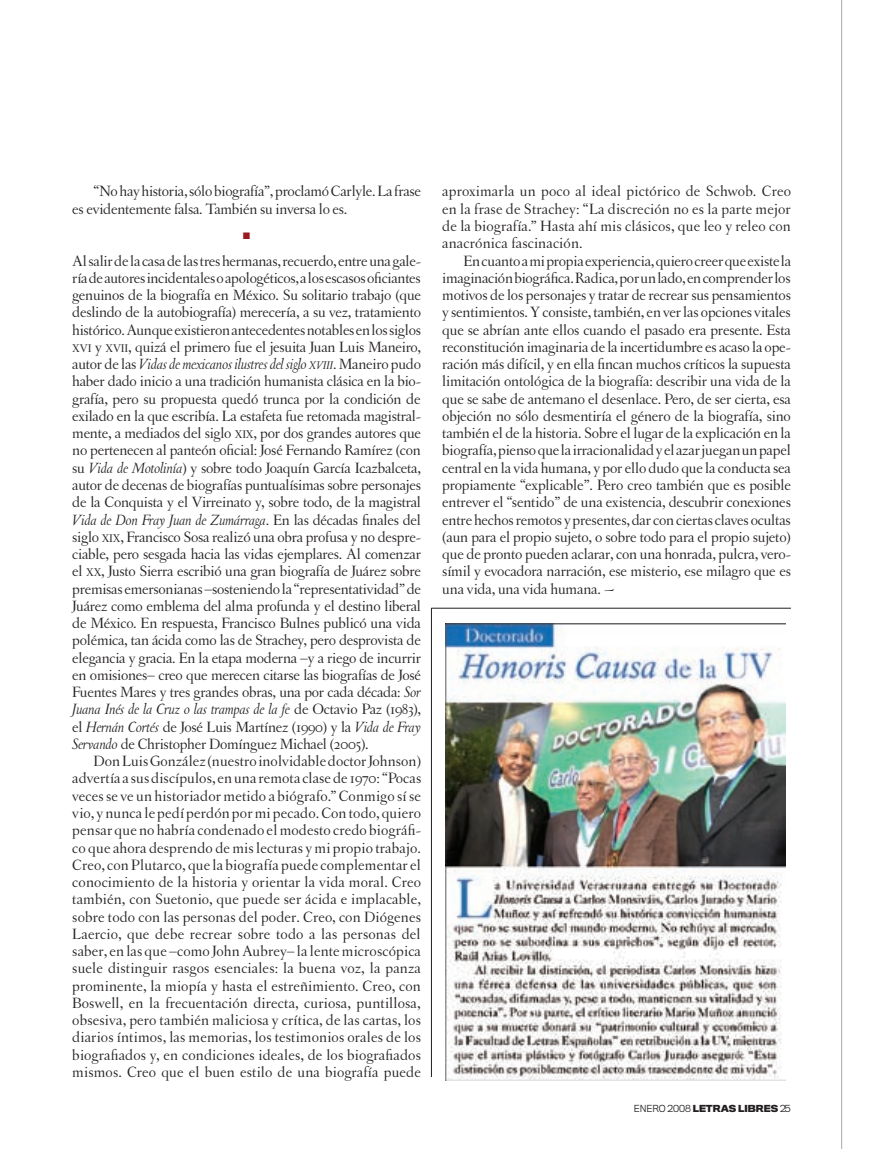
<style>
.page{position:relative;width:893px;height:1149px;background:#fff}
.page>*{position:absolute;margin:0;border:0;box-sizing:border-box;transform-origin:0 0}
.t1{font:15.75px/17.2px "Letras Oldstyle";letter-spacing:-.01em;color:#231f20;text-align:justify}
.t2{font:700 9px "Titling Gothic FB Normal";color:#231f20}
.t3{font:9px "Monotype Sorts";color:#981a1e}
.s1{font-size:11.85px}
.s2{font-style:italic}
.s3{font-style:italic;font-size:11.85px}
.s4{font-weight:300}
</style>
<div class="page">
<hr style="left:841px;top:0;width:1px;height:1148px;background:#a8a9ad">
<img style="left:445px;top:623px;width:340px;height:456px">
<hr style="left:431px;top:607px;width:360px;height:1px;background:#231f20">
<hr style="left:431px;top:608px;width:1px;height:468px;background:#231f20">
<p class="t1" style="left:72px;top:183px;width:350px;text-indent:21px">“No hay historia, sólo biografía”, proclamó Carlyle. La frase es evidentemente falsa. También su inversa lo es.</p>
<p class="t3" style="left:243px;top:232px;width:8px">n</p>
<p class="t1" style="left:72px;top:252px;width:350px">Al salir de la casa de las tres hermanas, recuerdo, entre una gale&shy;ría de autores incidentales o apologéticos, a los escasos oficiantes genuinos de la biografía en México. Su solitario trabajo (que deslindo de la autobiografía) merecería, a su vez, tratamiento histórico. Aunque existieron antecedentes notables en los siglos <span class="s1">XVI</span> y <span class="s1">XVII</span>, quizá el primero fue el jesuita Juan Luis Maneiro, autor de las <span class="s2">Vidas de mexicanos ilustres del siglo</span> <span class="s3">xviii</span>. Maneiro pudo haber dado inicio a una tradición humanista clásica en la bio&shy;grafía, pero su propuesta quedó trunca por la condición de exilado en la que escribía. La estafeta fue retomada magistral&shy;mente, a mediados del siglo <span class="s1">XIX</span>, por dos grandes autores que no pertenecen al panteón oficial: José Fernando Ramírez (con su <span class="s2">Vida de Motolinía</span>) y sobre todo Joaquín García Icazbalceta, autor de decenas de biografías puntualísimas sobre personajes de la Conquista y el Virreinato y, sobre todo, de la magistral <span class="s2">Vida de Don Fray Juan de Zumárraga</span>. En las décadas finales del siglo <span class="s1">XIX</span>, Francisco Sosa realizó una obra profusa y no despre&shy;ciable, pero sesgada hacia las vidas ejemplares. Al comenzar el <span class="s1">XX</span>, Justo Sierra escribió una gran biografía de Juárez sobre premisas emersonianas –sosteniendo la “representatividad” de Juárez como emblema del alma profunda y el destino liberal de México. En respuesta, Francisco Bulnes publicó una vida polémica, tan ácida como las de Strachey, pero desprovista de elegancia y gracia. En la etapa moderna –y a riego de incurrir en omisiones– creo que merecen citarse las biografías de José Fuentes Mares y tres grandes obras, una por cada década: <span class="s2">Sor Juana Inés de la Cruz o las trampas de la fe</span> de Octavio Paz (1983), el <span class="s2">Hernán Cortés</span> de José Luis Martínez (1990) y la <span class="s2">Vida de Fray Servando</span> de Christopher Domínguez Michael (2005).</p>
<p class="t1" style="left:72px;top:752px;width:350px;text-indent:21px">Don Luis González (nuestro inolvidable doctor Johnson) advertía a sus discípulos, en una remota clase de 1970: “Pocas veces se ve un historiador metido a biógrafo.” Conmigo sí se vio, y nunca le pedí perdón por mi pecado. Con todo, quiero pensar que no habría condenado el modesto credo biográfi&shy;co que ahora desprendo de mis lecturas y mi propio trabajo.<br>Creo, con Plutarco, que la biografía puede complementar el conocimiento de la historia y orientar la vida moral. Creo también, con Suetonio, que puede ser ácida e implacable, sobre todo con las personas del poder. Creo, con Diógenes Laercio, que debe recrear sobre todo a las personas del saber, en las que –como John Aubrey– la lente microscópica suele distinguir rasgos esenciales: la buena voz, la panza prominente, la miopía y hasta el estreñimiento. Creo, con Boswell, en la frecuentación directa, curiosa, puntillosa, obsesiva, pero también maliciosa y crítica, de las cartas, los diarios íntimos, las memorias, los testimonios orales de los biografiados y, en condiciones ideales, de los biografiados mismos. Creo que el buen estilo de una biografía puede</p>
<p class="t1" style="left:442px;top:183px;width:350px">aproximarla un poco al ideal pictórico de Schwob. Creo en la frase de Strachey: “La discreción no es la parte mejor de la biografía.” Hasta ahí mis clásicos, que leo y releo con anacrónica fascinación.</p>
<p class="t1" style="left:442px;top:252px;width:350px;text-indent:21px">En cuanto a mi propia experiencia, quiero creer que existe la imaginación biográfica. Radica, por un lado, en comprender los motivos de los personajes y tratar de recrear sus pensamientos y sentimientos. Y consiste, también, en ver las opciones vitales que se abrían ante ellos cuando el pasado era presente. Esta reconstitución imaginaria de la incertidumbre es acaso la ope&shy;ración más difícil, y en ella fincan muchos críticos la supuesta limitación ontológica de la biografía: describir una vida de la que se sabe de antemano el desenlace. Pero, de ser cierta, esa objeción no sólo desmentiría el género de la biografía, sino también el de la historia. Sobre el lugar de la explicación en la biografía, pienso que la irracionalidad y el azar juegan un papel central en la vida humana, y por ello dudo que la conducta sea propiamente “explicable”. Pero creo también que es posible entrever el “sentido” de una existencia, descubrir conexiones entre hechos remotos y presentes, dar con ciertas claves ocultas (aun para el propio sujeto, o sobre todo para el propio sujeto) que de pronto pueden aclarar, con una honrada, pulcra, vero&shy;símil y evocadora narración, ese misterio, ese milagro que es una vida, una vida humana. ~</p>
<p class="t2" style="left:634px;top:1101px;width:159px"><span class="s4">ENERO 2008</span> LETRAS LIBRES <span class="s4">25</span></p>
</div>
